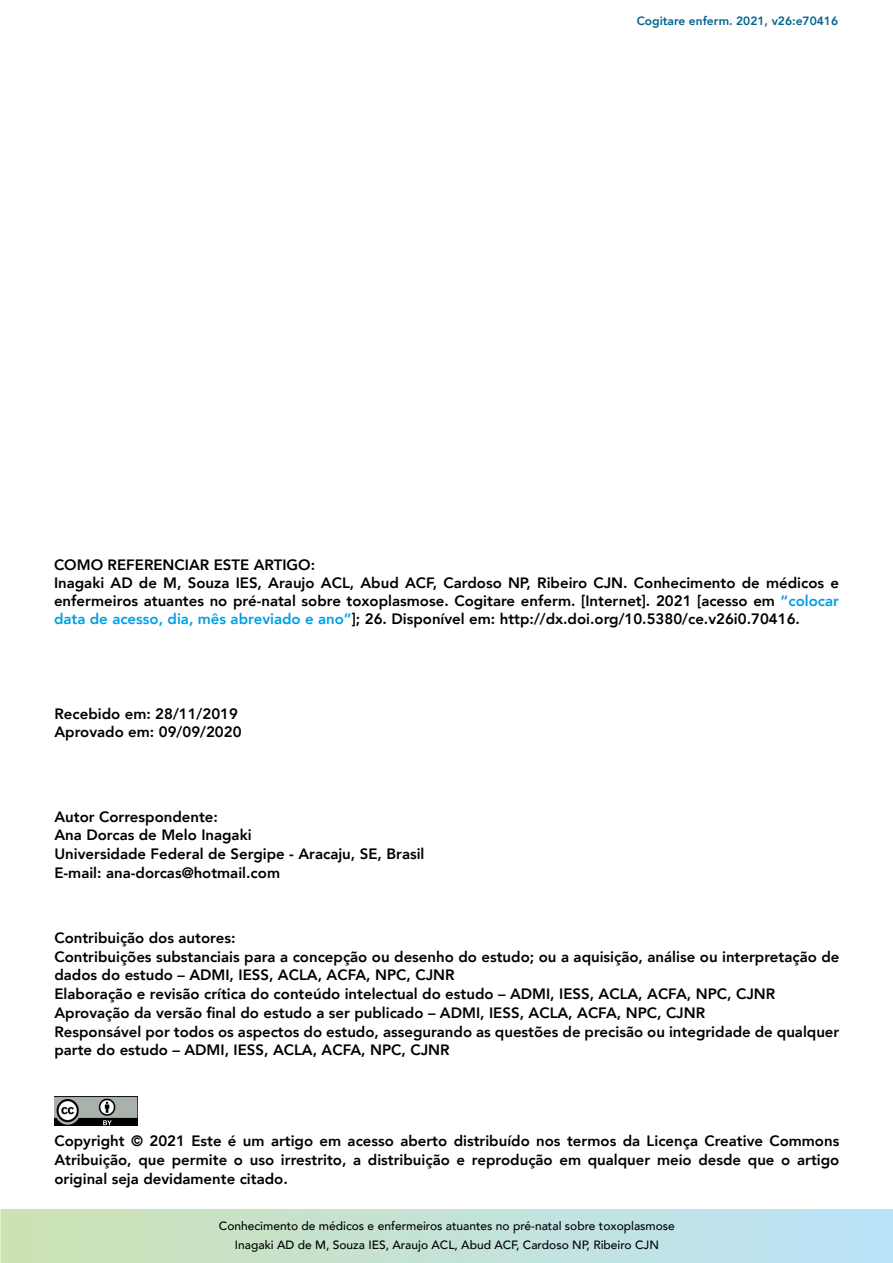
<style>
.page{position:relative;width:893px;height:1263px;background:#fff}
.page>*{position:absolute;margin:0;border:0;box-sizing:border-box;transform-origin:0 0}
.t1{font:800 15px/18.8px "Avenir";color:#000}
.t2{font:500 12px/18.6px "Avenir";color:#000;text-align:center}
.t3{font:800 12px "Avenir";color:#00658f}
.s1{color:#009fe3}
</style>
<div class="page">
<img style="left:54px;top:1097px;width:84px;height:29px">
<svg style="left:0;top:1209px;width:893px;height:54px;background:#c4e2d6"></svg>
<p class="t3" style="left:637px;top:12px;width:203px">Cogitare enferm. 2021, v26:e70416</p>
<p class="t1" style="left:54px;top:556px;width:786px;line-height:18px">COMO REFERENCIAR ESTE ARTIGO:<br>Inagaki AD de M, Souza IES, Araujo ACL, Abud ACF, Cardoso NP, Ribeiro CJN. Conhecimento de médicos e enfermeiros atuantes no pré-natal sobre toxoplasmose. Cogitare enferm. [Internet]. 2021 [acesso em <span class="s1">“colocar data de acesso, dia, mês abreviado e ano”</span>]; 26. Disponível em: http://dx.doi.org/10.5380/ce.v26i0.70416.</p>
<p class="t1" style="left:54px;top:704px;width:189px">Recebido em: 28/11/2019<br>Aprovado em: 09/09/2020</p>
<p class="t1" style="left:54px;top:807px;width:372px">Autor Correspondente:<br>Ana Dorcas de Melo Inagaki<br>Universidade Federal de Sergipe - Aracaju, SE, Brasil E-mail: ana-dorcas@hotmail.com</p>
<p class="t1" style="left:54px;top:928px;width:786px">Contribuição dos autores:<br>Contribuições substanciais para a concepção ou desenho do estudo; ou a aquisição, análise ou interpretação de dados do estudo – ADMI, IESS, ACLA, ACFA, NPC, CJNR<br>Elaboração e revisão crítica do conteúdo intelectual do estudo – ADMI, IESS, ACLA, ACFA, NPC, CJNR Aprovação da versão final do estudo a ser publicado – ADMI, IESS, ACLA, ACFA, NPC, CJNR<br>Responsável por todos os aspectos do estudo, assegurando as questões de precisão ou integridade de qualquer parte do estudo – ADMI, IESS, ACLA, ACFA, NPC, CJNR</p>
<p class="t1" style="left:54px;top:1132px;width:786px;text-align:justify">Copyright © 2021 Este é um artigo em acesso aberto distribuído nos termos da Licença Creative Commons Atribuição, que permite o uso irrestrito, a distribuição e reprodução em qualquer meio desde que o artigo original seja devidamente citado.</p>
<p class="t2" style="left:219px;top:1216px;width:458px">Conhecimento de médicos e enfermeiros atuantes no pré-natal sobre toxoplasmose<br>Inagaki AD de M, Souza IES, Araujo ACL, Abud ACF, Cardoso NP, Ribeiro CJN</p>
</div>
